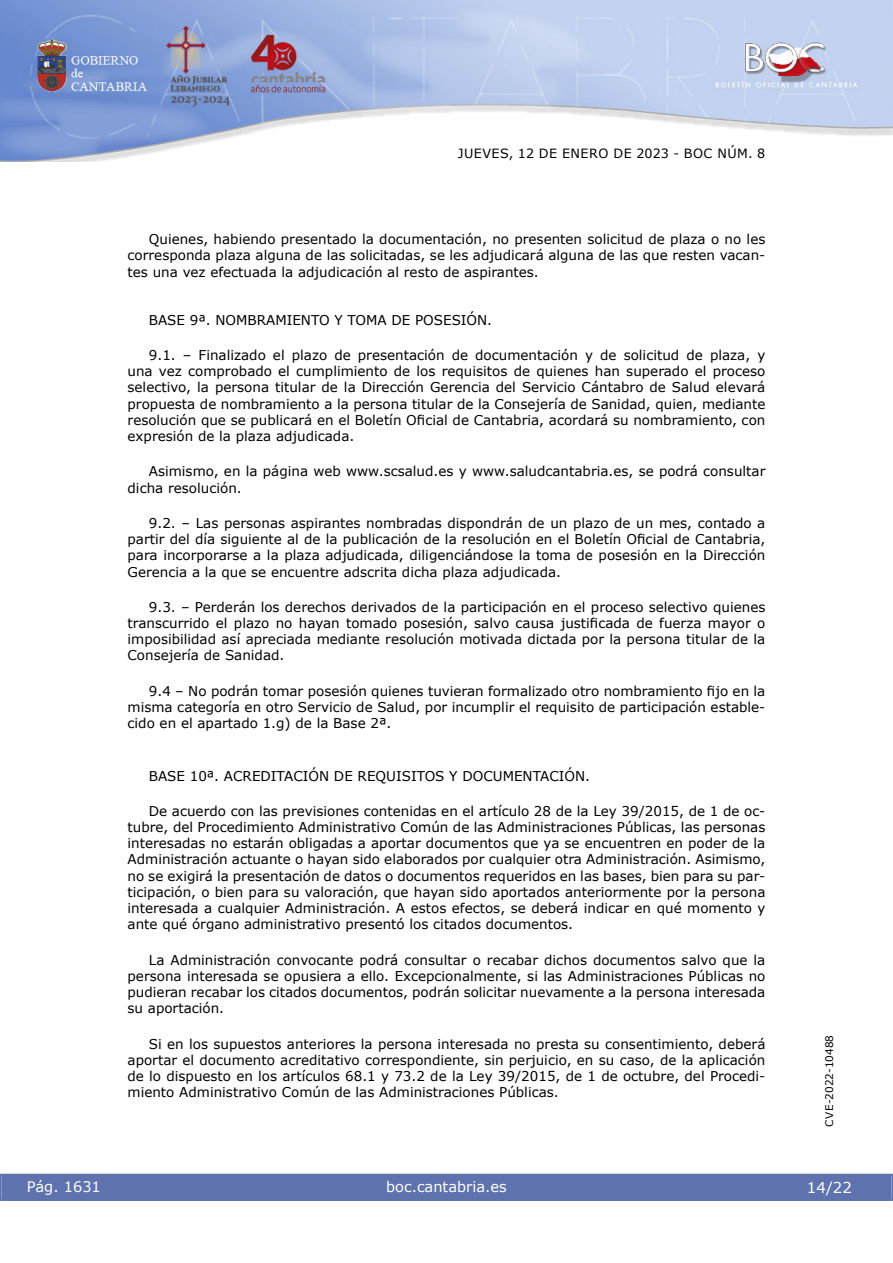
<style>
.page{position:relative;width:893px;height:1263px;background:#fff}
.page>*{position:absolute;margin:0;border:0;box-sizing:border-box;transform-origin:0 0}
.t1{font:15px "Verdana 2";color:#fff}
.t2{font:14.55px "Verdana 2";color:#fff}
.inicio_de_parrafo{font:13.5px/16.2px "Verdana 2";color:#000;text-align:justify}
.inicio_de_parrafo-2{font:13.5px/16.2px "Verdana";color:#000;text-align:justify}
.t3{font:12.75px "Verdana 2";letter-spacing:.035em;color:#000}
.t4{font:10.5px "Verdana 2";color:#000}
.s1{font-family:"Verdana 2"}
.s2{font-family:"Verdana"}
</style>
<div class="page">
<img style="left:0;top:0;width:893px;height:161px">
<div style="left:1px;top:1174px;width:890px;height:27px;background:#5e73ae"></div>
<p class="t3" style="left:458px;top:144px;width:309px">JUEVES, 12 DE ENERO DE 2023 - BOC NÚM. 8</p>
<p class="inicio_de_parrafo-2" style="left:128px;top:231px;width:639px;text-indent:21px"><span class="s1">Quienes, habiendo presentado la documentación, no presenten solicitud de plaza o no les </span>corresponda plaza alguna de las solicitadas, se les adjudicará alguna de las que resten vacan&shy;tes una vez efectuada la adjudicación al resto de aspirantes.</p>
<p class="inicio_de_parrafo" style="left:149px;top:312px;width:345px">BASE 9ª. NOMBRAMIENTO Y TOMA DE POSESIÓN.</p>
<p class="inicio_de_parrafo-2" style="left:128px;top:347px;width:639px;text-indent:21px">9.1. ‒ Finalizado el plazo de presentación de documentación y de solicitud de plaza, y <span class="s1">una vez comprobado el cumplimiento de los requisitos de quienes han superado el proceso selectivo, la persona titular de la Dirección Gerencia del Servicio Cántabro de Salud elevará </span>propuesta de nombramiento a la persona titular de la Consejería de Sanidad, quien, mediante resolución que se publicará en el Boletín Oficial de Cantabria, acordará su nombramiento, con expresión de la plaza adjudicada.</p>
<p class="inicio_de_parrafo" style="left:128px;top:463px;width:639px;text-indent:21px">Asimismo, en la página web www.scsalud.es y www.saludcantabria.es, se podrá consultar dicha resolución.</p>
<p class="inicio_de_parrafo-2" style="left:128px;top:515px;width:639px;text-indent:21px">9.2. ‒ Las personas aspirantes nombradas dispondrán de un plazo de un mes, contado a partir del día siguiente al de la publicación de la resolución en el Boletín Oficial de Cantabria, para incorporarse a la plaza adjudicada, diligenciándose la toma de posesión en la Dirección Gerencia a la que se encuentre adscrita dicha plaza adjudicada.</p>
<p class="inicio_de_parrafo-2" style="left:128px;top:599px;width:639px;text-indent:21px">9.3. ‒ Perderán los derechos derivados de la participación en el proceso selectivo quienes transcurrido el plazo no hayan tomado posesión, salvo causa justificada de fuerza mayor o <span class="s1">imposibilidad así apreciada mediante resolución motivada dictada por la persona titular de la </span>Consejería de Sanidad.</p>
<p class="inicio_de_parrafo" style="left:128px;top:683px;width:639px;text-indent:21px"><span class="s2">9.4 ‒ No podrán tomar posesión quienes tuvieran formalizado otro nombramiento fijo en la </span>misma categoría en otro Servicio de Salud, por incumplir el requisito de participación estable&shy;cido en el apartado 1.g) de la Base 2ª.</p>
<p class="inicio_de_parrafo" style="left:149px;top:767px;width:443px">BASE 10ª. ACREDITACIÓN DE REQUISITOS Y DOCUMENTACIÓN.</p>
<p class="inicio_de_parrafo" style="left:128px;top:803px;width:639px;text-indent:21px">De acuerdo con las previsiones contenidas en el artículo 28 de la Ley 39/2015, de 1 de oc&shy;tubre, del Procedimiento Administrativo Común de las Administraciones Públicas, las personas interesadas no estarán obligadas a aportar documentos que ya se encuentren en poder de la Administración actuante o hayan sido elaborados por cualquier otra Administración. Asimismo, no se exigirá la presentación de datos o documentos requeridos en las bases, bien para su par&shy;ticipación, o bien para su valoración, que hayan sido aportados anteriormente por la persona interesada a cualquier Administración. A estos efectos, se deberá indicar en qué momento y ante qué órgano administrativo presentó los citados documentos.</p>
<p class="inicio_de_parrafo" style="left:128px;top:951px;width:639px;text-indent:21px">La Administración convocante podrá consultar o recabar dichos documentos salvo que la persona interesada se opusiera a ello. Excepcionalmente, si las Administraciones Públicas no pudieran recabar los citados documentos, podrán solicitar nuevamente a la persona interesada su aportación.</p>
<p class="inicio_de_parrafo" style="left:128px;top:1035px;width:639px;text-indent:21px">Si en los supuestos anteriores la persona interesada no presta su consentimiento, deberá <span class="s2">aportar el documento acreditativo correspondiente, sin perjuicio, en su caso, de la aplicación </span>de lo dispuesto en los artículos 68.1 y 73.2 de la Ley 39/2015, de 1 de octubre, del Procedi&shy;miento Administrativo Común de las Administraciones Públicas.</p>
<p class="t2" style="left:27px;top:1177px;width:76px">Pág. 1631</p>
<p class="t2" style="left:386px;top:1177px;width:122px">boc.cantabria.es</p>
<p class="t4" style="left:822px;top:1126px;width:93px;rotate:-90deg">CVE-2022-10488</p>
<p class="t1" style="left:807px;top:1177px;width:46px">14/22</p>
</div>
